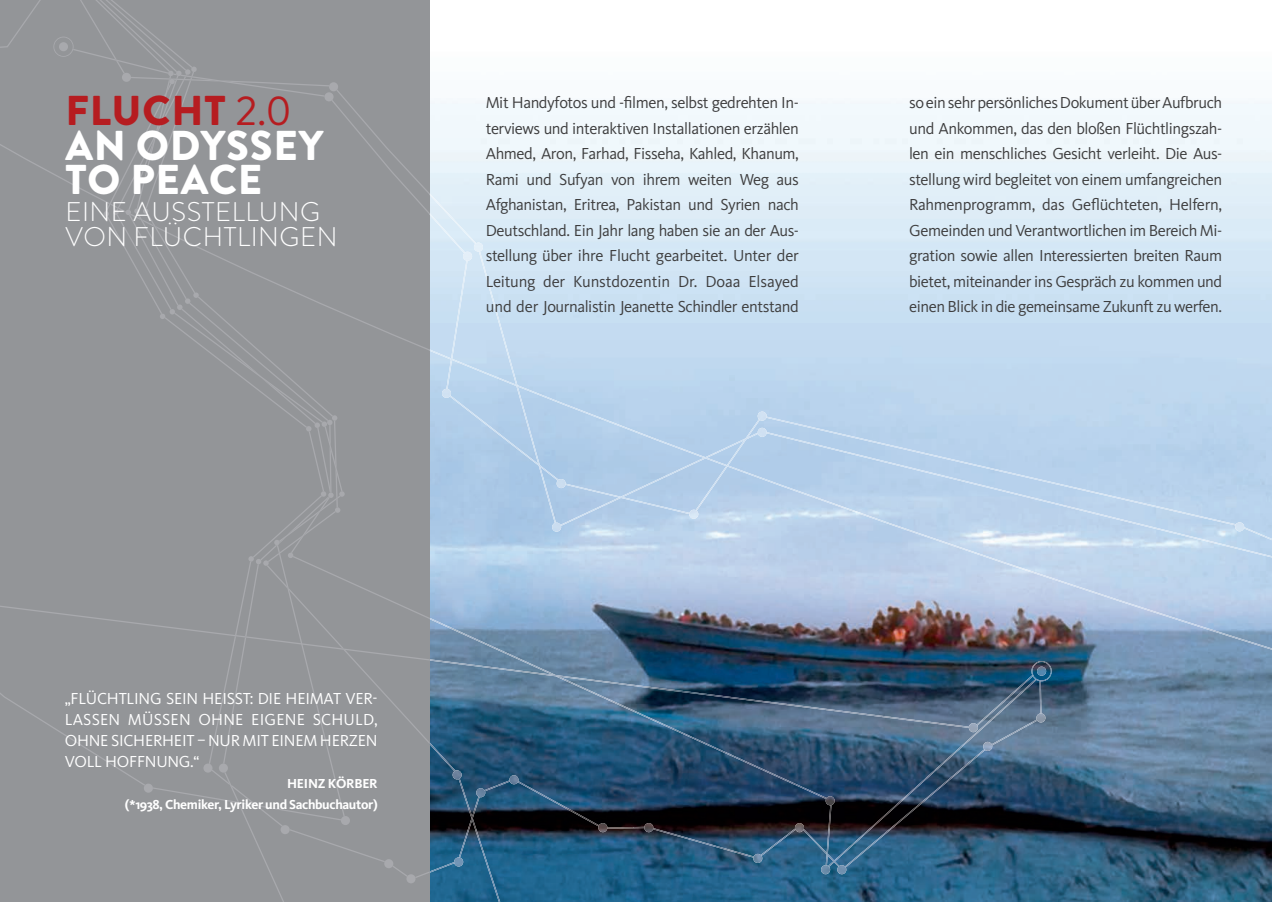
<style>
.page{position:relative;width:1272px;height:902px;background:#fff}
.page>*{position:absolute;margin:0;border:0;box-sizing:border-box;transform-origin:0 0}
.t1{font:900 41.7px/34.7px "Brandon Grotesque";letter-spacing:.02em;color:#fff}
.t2{font:300 27px/25.5px "Brandon Grotesque";letter-spacing:.02em;color:#fff}
.t3{font:16.5px/25.5px "Kievit OT";letter-spacing:-.025em;color:#3e3e3f;text-align:justify}
.t4{font:16.5px/21px "Kievit OT";letter-spacing:-.015em;color:#fff;text-align:justify}
.t5{font:700 13.5px/21px "Kievit OT";letter-spacing:-.025em;color:#fff;text-align:right}
.s1{color:#b61c20}
.s2{font-weight:400;color:#b61c20}
</style>
<div class="page">
<img style="left:429px;top:0;width:842px;height:901px">
<div style="left:0;top:0;width:429px;height:901px;background:#939598"></div>
<img style="left:429px;top:349px;width:77px;height:44px">
<img style="left:535px;top:392px;width:52px;height:22px">
<div style="left:587px;top:412px;width:98px;height:37px;background:#b3cfea"></div>
<img style="left:681px;top:449px;width:64px;height:24px">
<img style="left:745px;top:471px;width:78px;height:28px">
<img style="left:818px;top:499px;width:85px;height:30px">
<img style="left:903px;top:527px;width:64px;height:22px">
<img style="left:963px;top:549px;width:98px;height:33px">
<img style="left:1061px;top:581px;width:57px;height:18px">
<img style="left:1114px;top:599px;width:105px;height:34px">
<img style="left:1219px;top:632px;width:52px;height:17px">
<img style="left:429px;top:742px;width:36px;height:53px">
<img style="left:464px;top:795px;width:19px;height:53px">
<img style="left:481px;top:848px;width:19px;height:53px">
<img style="left:991px;top:681px;width:50px;height:64px">
<img style="left:939px;top:771px;width:46px;height:17px">
<img style="left:469px;top:780px;width:113px;height:44px">
<img style="left:582px;top:816px;width:51px;height:12px">
<img style="left:888px;top:786px;width:51px;height:45px">
<img style="left:429px;top:824px;width:41px;height:48px">
<img style="left:633px;top:826px;width:153px;height:31px">
<img style="left:786px;top:828px;width:102px;height:39px">
<svg style="left:644px;top:823px;width:9px;height:9px"></svg>
<svg style="left:753px;top:853px;width:9px;height:9px"></svg>
<svg style="left:794px;top:823px;width:10px;height:9px"></svg>
<svg style="left:837px;top:866px;width:9px;height:8px"></svg>
<svg style="left:1036px;top:713px;width:9px;height:9px"></svg>
<svg style="left:986px;top:741px;width:6px;height:9px"></svg>
<svg style="left:598px;top:823px;width:9px;height:9px"></svg>
<svg style="left:509px;top:775px;width:9px;height:9px"></svg>
<svg style="left:476px;top:788px;width:9px;height:9px"></svg>
<svg style="left:454px;top:857px;width:9px;height:9px"></svg>
<img style="left:429px;top:617px;width:102px;height:42px">
<img style="left:530px;top:685px;width:51px;height:3px">
<img style="left:581px;top:686px;width:68px;height:31px">
<img style="left:985px;top:681px;width:51px;height:44px">
<img style="left:646px;top:717px;width:87px;height:39px">
<img style="left:733px;top:755px;width:50px;height:24px">
<img style="left:935px;top:723px;width:51px;height:48px">
<img style="left:783px;top:778px;width:101px;height:39px">
<img style="left:884px;top:769px;width:51px;height:47px">
<img style="left:825px;top:816px;width:59px;height:50px">
<img style="left:429px;top:659px;width:201px;height:26px">
<img style="left:630px;top:684px;width:75px;height:9px">
<img style="left:982px;top:675px;width:50px;height:46px">
<img style="left:694px;top:693px;width:188px;height:24px">
<img style="left:882px;top:715px;width:100px;height:12px">
<img style="left:429px;top:193px;width:53px;height:71px">
<img style="left:482px;top:259px;width:25px;height:90px">
<img style="left:506px;top:349px;width:29px;height:103px">
<img style="left:535px;top:490px;width:16px;height:15px">
<img style="left:713px;top:432px;width:85px;height:21px">
<img style="left:798px;top:447px;width:56px;height:6px">
<div style="left:601px;top:463px;width:92px;height:42px;background:#b0cbe7"></div>
<img style="left:692px;top:453px;width:3px;height:11px">
<img style="left:848px;top:453px;width:55px;height:14px">
<img style="left:903px;top:465px;width:105px;height:28px">
<img style="left:1008px;top:491px;width:58px;height:14px">
<img style="left:550px;top:505px;width:55px;height:21px">
<img style="left:1060px;top:505px;width:54px;height:13px">
<img style="left:1113px;top:517px;width:106px;height:27px">
<img style="left:1219px;top:543px;width:52px;height:14px">
<img style="left:429px;top:213px;width:38px;height:93px">
<img style="left:446px;top:306px;width:14px;height:94px">
<div style="left:454px;top:400px;width:62px;height:47px;background:#b2ceea"></div>
<img style="left:739px;top:416px;width:59px;height:31px">
<img style="left:798px;top:424px;width:100px;height:23px">
<img style="left:514px;top:446px;width:73px;height:44px">
<img style="left:587px;top:488px;width:53px;height:14px">
<img style="left:695px;top:446px;width:46px;height:64px">
<img style="left:892px;top:446px;width:64px;height:15px">
<img style="left:956px;top:460px;width:105px;height:25px">
<img style="left:1061px;top:484px;width:53px;height:13px">
<img style="left:640px;top:501px;width:49px;height:13px">
<img style="left:1114px;top:496px;width:105px;height:25px">
<img style="left:1219px;top:520px;width:52px;height:20px">
<img style="left:1031px;top:661px;width:20px;height:20px">
<svg style="left:1036px;top:666px;width:10px;height:9px"></svg>
<svg style="left:1234px;top:522px;width:10px;height:9px"></svg>
<svg style="left:757px;top:411px;width:9px;height:9px"></svg>
<svg style="left:757px;top:428px;width:9px;height:9px"></svg>
<svg style="left:689px;top:509px;width:9px;height:9px"></svg>
<svg style="left:556px;top:479px;width:9px;height:9px"></svg>
<svg style="left:552px;top:522px;width:9px;height:9px"></svg>
<svg style="left:442px;top:389px;width:9px;height:9px"></svg>
<svg style="left:463px;top:242px;width:20px;height:19px"></svg>
<svg style="left:968px;top:723px;width:10px;height:9px"></svg>
<svg style="left:821px;top:865px;width:9px;height:9px"></svg>
<svg style="left:452px;top:770px;width:10px;height:9px"></svg>
<svg style="left:825px;top:796px;width:9px;height:9px"></svg>
<svg style="left:208px;top:351px;width:134px;height:191px"></svg>
<svg style="left:0;top:545px;width:344px;height:104px"></svg>
<svg style="left:288px;top:552px;width:141px;height:67px"></svg>
<svg style="left:274px;top:539px;width:6px;height:6px"></svg>
<svg style="left:0;top:649px;width:429px;height:252px"></svg>
<svg style="left:321px;top:491px;width:24px;height:7px"></svg>
<svg style="left:306px;top:415px;width:31px;height:16px"></svg>
<svg style="left:0;top:0;width:429px;height:351px"></svg>
<h1 class="t1" style="left:65px;top:94px;width:259px"><span class="s1">FLUCHT</span> <span class="s2">2.0<br></span>AN ODYSSEY<br>TO PEACE</h1>
<h2 class="t2" style="left:65px;top:199px;width:274px">EINE AUSSTELLUNG<br>VON FLÜCHTLINGEN</h2>
<p class="t3" style="left:486px;top:90px;width:314px">Mit Handyfotos und -filmen, selbst gedrehten In&shy;terviews und interaktiven Installationen erzählen Ahmed, Aron, Farhad, Fisseha, Kahled, Khanum, Rami und Sufyan von ihrem weiten Weg aus Afghanistan, Eritrea, Pakistan und Syrien nach Deutschland. Ein Jahr lang haben sie an der Aus&shy;stellung über ihre Flucht gearbeitet. Unter der Leitung der Kunstdozentin Dr. Doaa Elsayed und der Journalistin Jeanette Schindler entstand</p>
<p class="t3" style="left:909px;top:90px;width:314px">so ein sehr persönliches Dokument über Aufbruch und Ankommen, das den bloßen Flüchtlingszah&shy;len ein menschliches Gesicht verleiht. Die Aus&shy;stellung wird begleitet von einem umfangreichen Rahmenprogramm, das Geflüchteten, Helfern, Gemeinden und Verantwortlichen im Bereich Mi&shy;gration sowie allen Interessierten breiten Raum bietet, miteinander ins Gespräch zu kommen und einen Blick in die gemeinsame Zukunft zu werfen.</p>
<p class="t4" style="left:65px;top:687px;width:314px">„FLÜCHTLING SEIN HEISST: DIE HEIMAT VER-LASSEN MÜSSEN OHNE EIGENE SCHULD, OHNE SICHERHEIT – NUR MIT EINEM HERZEN VOLL HOFFNUNG.“</p>
<p class="t5" style="left:125px;top:772px;width:254px">HEINZ KÖRBER<br>(*1938, Chemiker, Lyriker und Sachbuchautor)</p>
</div>
